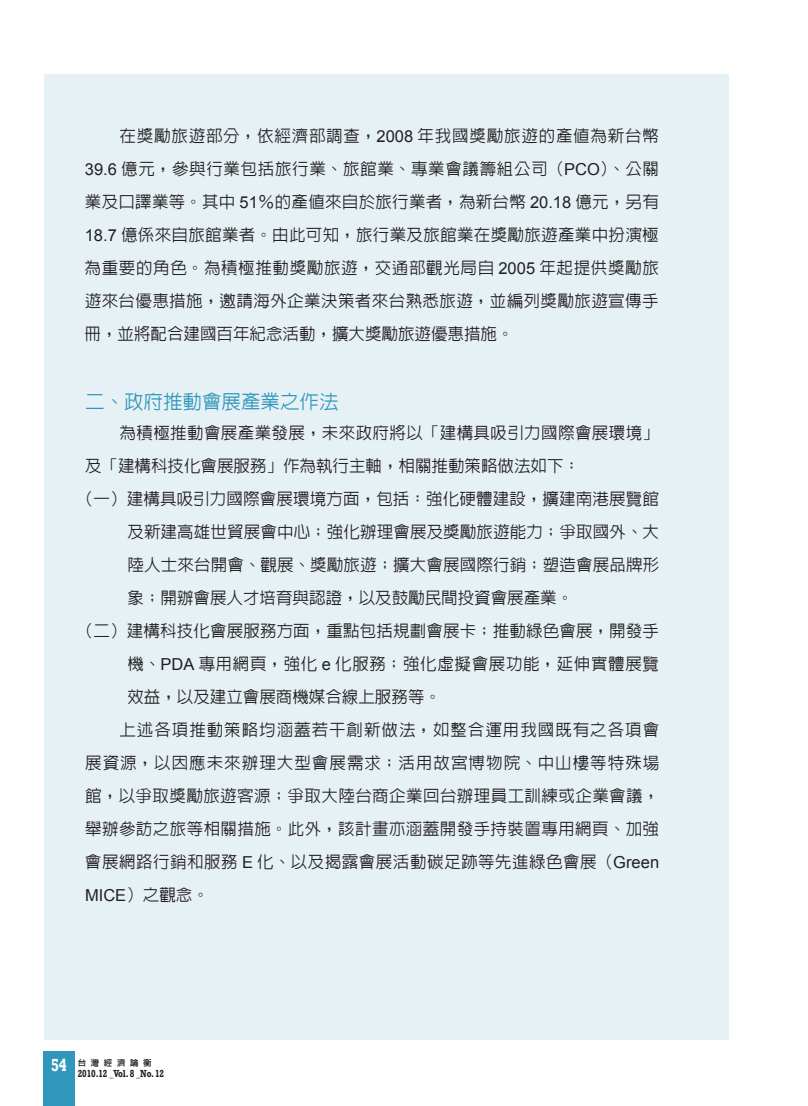
<style>
.page{position:relative;width:808px;height:1106px;background:#fff}
.page>*{position:absolute;margin:0;border:0;box-sizing:border-box;transform-origin:0 0}
.t1{font:500 19.5px "Lin Gothic";color:#2f97b9}
.t2{font:500 16.5px/33px "Lin Gothic";letter-spacing:.025em;color:#231f20;text-align:justify}
.t3{font:500 16.5px "Lin Gothic";color:#231f20}
.t4{font:500 16.5px "Lin Gothic";letter-spacing:.06em;color:#231f20}
.t5{font:700 10.5px "Rockwell";letter-spacing:-.02em;color:#231f20;scale:.8 1}
.t6{font:8.4px "Lin Gothic Extra";letter-spacing:.555em;color:#231f20}
.s1{font-family:"Arial";font-weight:400}
.s2{font-family:"Rockwell";font-weight:700;font-size:18px;color:#fff}
</style>
<div class="page">
<div style="left:44px;top:74px;width:685px;height:966px;background:#e6f1f6"></div>
<div style="left:43px;top:1051px;width:32px;height:55px;background:#2f97b9"></div>
<p class="t2" style="left:85px;top:119px;width:576px;text-indent:35px">在獎勵旅遊部分，依經濟部調查，<span class="s1">2008</span> 年我國獎勵旅遊的產值為新台幣<span class="s1">39.6</span> 億元，參與行業包括旅行業、旅館業、專業會議籌組公司（<span class="s1">PCO</span>）、公關業及口譯業等。其中 <span class="s1">51</span>％的產值來自於旅行業者，為新台幣 <span class="s1">20.18</span> 億元，另有<span class="s1">18.7</span> 億係來自旅館業者。由此可知，旅行業及旅館業在獎勵旅遊產業中扮演極為重要的角色。為積極推動獎勵旅遊，交通部觀光局自 <span class="s1">2005</span> 年起提供獎勵旅遊來台優惠措施，邀請海外企業決策者來台熟悉旅遊，並編列獎勵旅遊宣傳手冊，並將配合建國百年紀念活動，擴大獎勵旅遊優惠措施。</p>
<p class="t1" style="left:85px;top:391px;width:255px">二、政府推動會展產業之作法</p>
<p class="t2" style="left:120px;top:416px;width:541px">為積極推動會展產業發展，未來政府將以「建構具吸引力國際會展環境」</p>
<p class="t3" style="left:85px;top:457px;width:497px">及「建構科技化會展服務」作為執行主軸，相關推動策略做法如下：</p>
<p class="t2" style="left:77px;top:482px;width:584px">（一）建構具吸引力國際會展環境方面，包括：強化硬體建設，擴建南港展覽館</p>
<p class="t2" style="left:127px;top:515px;width:533px">及新建高雄世貿展會中心；強化辦理會展及獎勵旅遊能力；爭取國外、大</p>
<p class="t2" style="left:128px;top:548px;width:533px">陸人士來台開會、觀展、獎勵旅遊；擴大會展國際行銷；塑造會展品牌形</p>
<p class="t3" style="left:128px;top:589px;width:447px">象；開辦會展人才培育與認證，以及鼓勵民間投資會展產業。</p>
<p class="t2" style="left:77px;top:614px;width:584px">（二）建構科技化會展服務方面，重點包括規劃會展卡；推動綠色會展，開發手</p>
<p class="t2" style="left:127px;top:647px;width:533px">機、<span class="s1">PDA</span> 專用網頁，強化 <span class="s1">e</span> 化服務；強化虛擬會展功能，延伸實體展覽</p>
<p class="t3" style="left:127px;top:688px;width:315px">效益，以及建立會展商機媒合線上服務等。</p>
<p class="t4" style="left:119px;top:721px;width:541px">上述各項推動策略均涵蓋若干創新做法，如整合運用我國既有之各項會</p>
<p class="t4" style="left:85px;top:754px;width:576px">展資源，以因應未來辦理大型會展需求；活用故宮博物院、中山樓等特殊場</p>
<p class="t2" style="left:85px;top:779px;width:575px">館，以爭取獎勵旅遊客源；爭取大陸台商企業回台辦理員工訓練或企業會議，</p>
<p class="t2" style="left:85px;top:812px;width:575px">舉辦參訪之旅等相關措施。此外，該計畫亦涵蓋開發手持裝置專用網頁、加強</p>
<p class="t2" style="left:85px;top:845px;width:576px">會展網路行銷和服務 <span class="s1">E</span> 化、以及揭露會展活動碳足跡等先進綠色會展（<span class="s1">Green</span></p>
<p class="t2" style="left:85px;top:878px;width:125px"><span class="s1">MICE</span>）之觀念。</p>
<p class="t6" style="left:51px;top:1058px;width:102px"><span class="s2">54</span> 台灣經濟論衡</p>
<p class="t5" style="left:78px;top:1067px;width:110px">2010.12 _Vol. 8 _No. 12</p>
</div>
